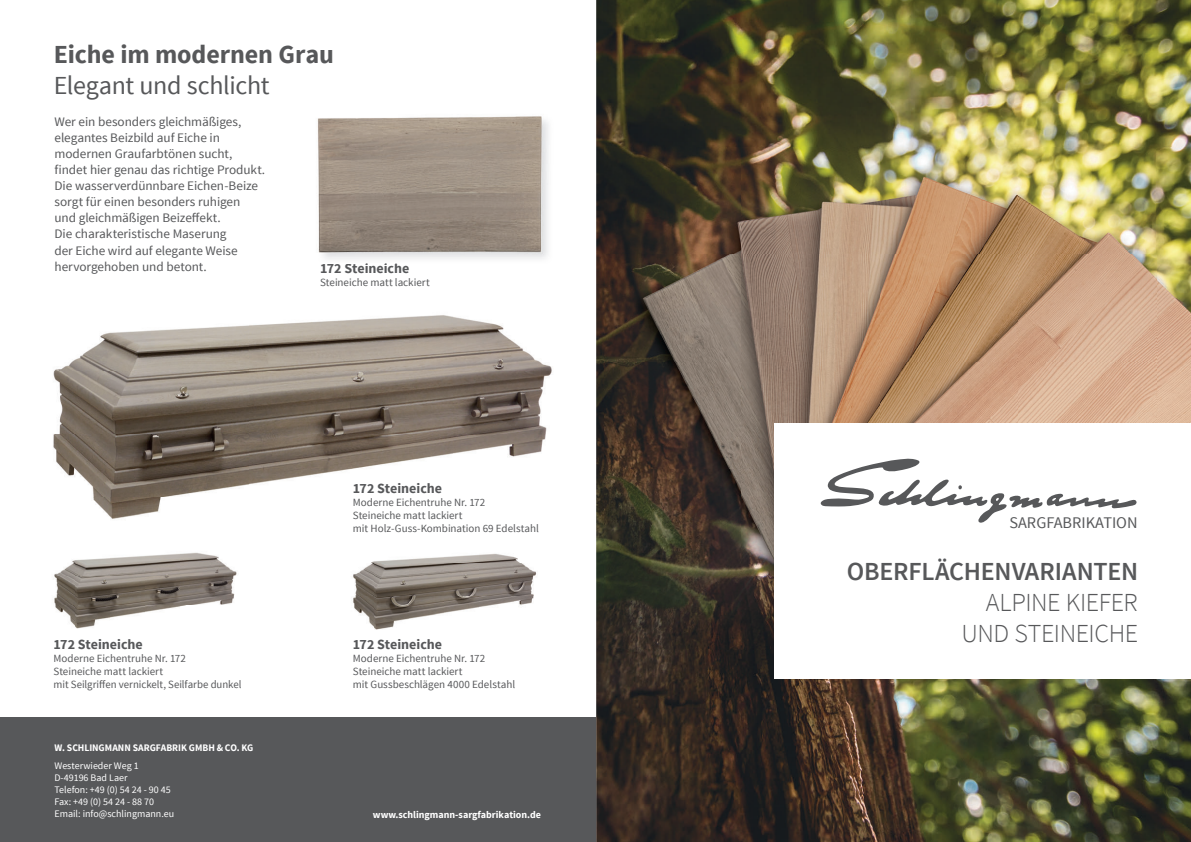
<style>
.page{position:relative;width:1191px;height:842px;background:#fff}
.page>*{position:absolute;margin:0;border:0;box-sizing:border-box;transform-origin:0 0}
.t1{font:300 26px/31.2px "Source Sans Pro";letter-spacing:-.02em;color:#57585a;text-align:right}
.t2{font:600 26px "Source Sans Pro";letter-spacing:-.01em;color:#57585a}
.t3{font:700 26px "Source Sans Pro";letter-spacing:-.005em;color:#57585a}
.t4{font:26px "Source Sans Pro";letter-spacing:-.015em;color:#57585a}
.t5{font:16.3px "Source Sans Pro";color:#57585a}
.t6{font:700 14px "Source Sans Pro";letter-spacing:-.005em;color:#57585a}
.t7{font:13px/16px "Source Sans Pro";letter-spacing:-.005em;color:#57585a}
.t8{font:11px/13px "Source Sans Pro";color:#57585a}
.t9{font:10px/12px "Source Sans Pro";color:#fff}
.t10{font:700 10px "Source Sans Pro";color:#fff}
</style>
<div class="page">
<img style="left:54px;top:552px;width:183px;height:77px">
<img style="left:353px;top:553px;width:184px;height:77px">
<img style="left:596px;top:0;width:595px;height:842px">
<div style="left:0;top:717px;width:595px;height:125px;background:#57585a"></div>
<img style="left:604px;top:148px;width:587px;height:500px">
<img style="left:53px;top:315px;width:499px;height:204px">
<div style="left:774px;top:424px;width:417px;height:255px;background:#fff"></div>
<img style="left:316px;top:114px;width:234px;height:143px">
<svg style="left:820px;top:458px;width:317px;height:65px"></svg>
<h1 class="t3" style="left:54px;top:37px;width:281px">Eiche im modernen Grau</h1>
<h1 class="t4" style="left:54px;top:69px;width:217px">Elegant und schlicht</h1>
<p class="t7" style="left:54px;top:114px;width:212px">Wer ein besonders gleichmäßiges, elegantes Beizbild auf Eiche in modernen Graufarbtönen sucht, findet hier genau das richtige Produkt.<br>Die wasserverdünnbare Eichen-Beize sorgt für einen besonders ruhigen und gleichmäßigen Beizeffekt.<br>Die charakteristische Maserung<br>der Eiche wird auf elegante Weise hervorgehoben und betont.</p>
<p class="t6" style="left:320px;top:260px;width:91px">172 Steineiche</p>
<p class="t8" style="left:320px;top:276px;width:111px">Steineiche matt lackiert</p>
<p class="t6" style="left:54px;top:635px;width:91px">172 Steineiche</p>
<p class="t8" style="left:54px;top:651px;width:189px">Moderne Eichentruhe Nr. 172<br>Steineiche matt lackiert<br>mit Seilgriffen vernickelt, Seilfarbe dunkel</p>
<p class="t10" style="left:54px;top:741px;width:200px">W. SCHLINGMANN SARGFABRIK GMBH &amp; CO. KG</p>
<p class="t9" style="left:54px;top:760px;width:121px">Westerwieder Weg 1<br>D-49196 Bad Laer<br>Telefon: +49 (0) 54 24 - 90 45<br>Fax: +49 (0) 54 24 - 88 70<br>Email: info@schlingmann.eu</p>
<p class="t6" style="left:353px;top:479px;width:91px">172 Steineiche</p>
<p class="t8" style="left:353px;top:496px;width:188px">Moderne Eichentruhe Nr. 172<br>Steineiche matt lackiert<br>mit Holz-Guss-Kombination 69 Edelstahl</p>
<p class="t6" style="left:353px;top:635px;width:91px">172 Steineiche</p>
<p class="t8" style="left:353px;top:652px;width:164px">Moderne Eichentruhe Nr. 172<br>Steineiche matt lackiert<br>mit Gussbeschlägen 4000 Edelstahl</p>
<p class="t10" style="left:373px;top:808px;width:170px">www.schlingmann-sargfabrikation.de</p>
<p class="t5" style="left:1009px;top:512px;width:130px">SARGFABRIKATION</p>
<h1 class="t2" style="left:847px;top:555px;width:293px">OBERFLÄCHENVARIANTEN</h1>
<h1 class="t1" style="left:961px;top:587px;width:178px">ALPINE KIEFER<br>UND STEINEICHE</h1>
</div>
